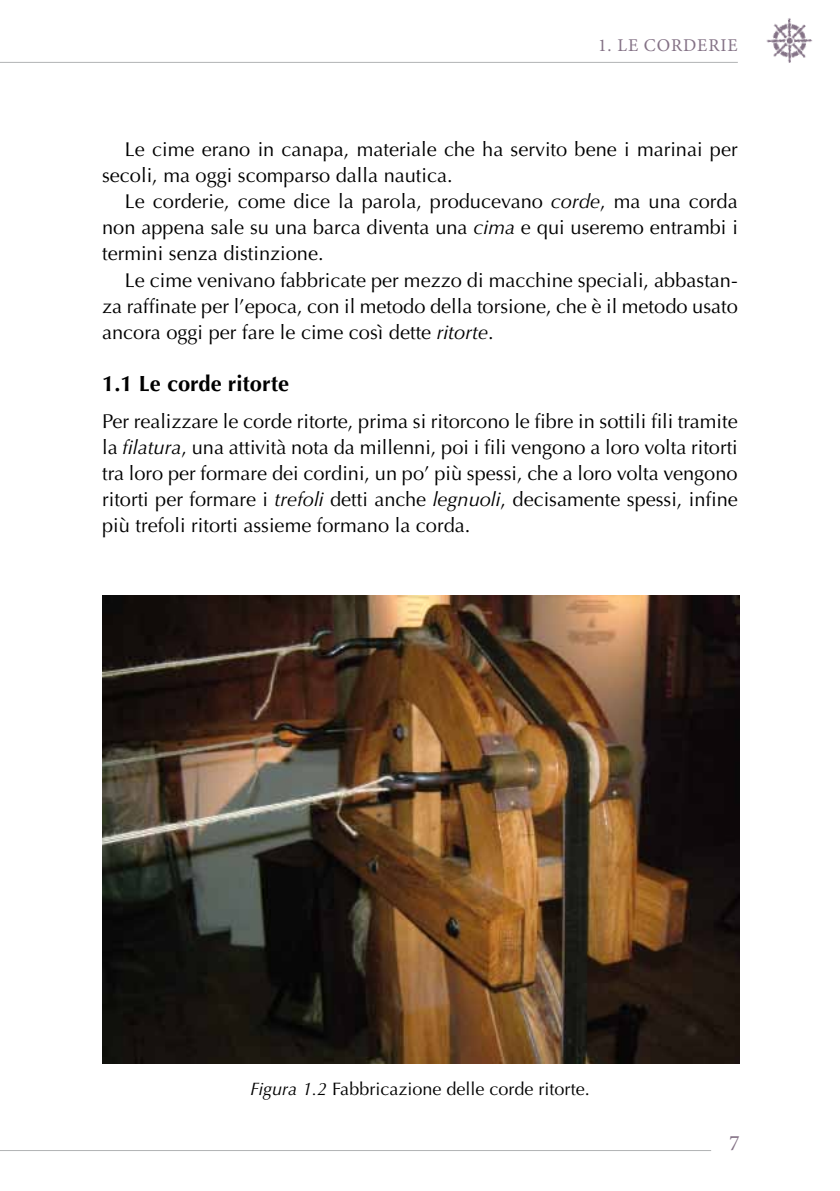
<style>
.page{position:relative;width:840px;height:1191px;background:#fff}
.page>*{position:absolute;margin:0;border:0;box-sizing:border-box;transform-origin:0 0}
.t1{font:700 22px "Optima LT Std";color:#000}
.t2{font:22px "Minion Pro";color:#847286}
.t3{font:20px/26px "Optima LT Std";color:#000;text-align:justify}
.t4{font:18px "Optima LT Std";color:#000}
.t5{font:18px "Minion Pro";letter-spacing:.05em;color:#847286}
.s1{font-style:italic}
</style>
<div class="page">
<img style="left:766px;top:18px;width:47px;height:45px">
<hr style="left:0;top:62px;width:737px;height:1px;background:#b1b3b4">
<hr style="left:0;top:1150px;width:710px;height:1px;background:#b1b3b4">
<img style="left:103px;top:595px;width:636px;height:468px">
<p class="t5" style="left:597px;top:34px;width:141px">1. LE CORDERIE</p>
<p class="t3" style="left:102px;top:137px;width:636px;text-indent:23px">Le cime erano in canapa, materiale che ha servito bene i marinai per secoli, ma oggi scomparso dalla nautica.</p>
<p class="t3" style="left:102px;top:189px;width:637px;text-indent:23px">Le corderie, come dice la parola, producevano <span class="s1">corde</span>, ma una corda non appena sale su una barca diventa una <span class="s1">cima</span> e qui useremo entrambi i termini senza distinzione.</p>
<p class="t3" style="left:102px;top:267px;width:636px;text-indent:23px">Le cime venivano fabbricate per mezzo di macchine speciali, abbastan&shy;za raffinate per l’epoca, con il metodo della torsione, che è il metodo usato ancora oggi per fare le cime così dette <span class="s1">ritorte</span>.</p>
<p class="t1" style="left:102px;top:370px;width:188px">1.1 Le corde ritorte</p>
<p class="t3" style="left:102px;top:408px;width:637px">Per realizzare le corde ritorte, prima si ritorcono le fibre in sottili fili tramite la <span class="s1">filatura</span>, una attività nota da millenni, poi i fili vengono a loro volta ritorti tra loro per formare dei cordini, un po’ più spessi, che a loro volta vengono ritorti per formare i <span class="s1">trefoli</span> detti anche <span class="s1">legnuoli</span>, decisamente spessi, infine più trefoli ritorti assieme formano la corda.</p>
<p class="t4" style="left:250px;top:1078px;width:341px"><span class="s1">Figura 1.2</span> Fabbricazione delle corde ritorte.</p>
<p class="t2" style="left:728px;top:1128px;width:12px">7</p>
</div>
